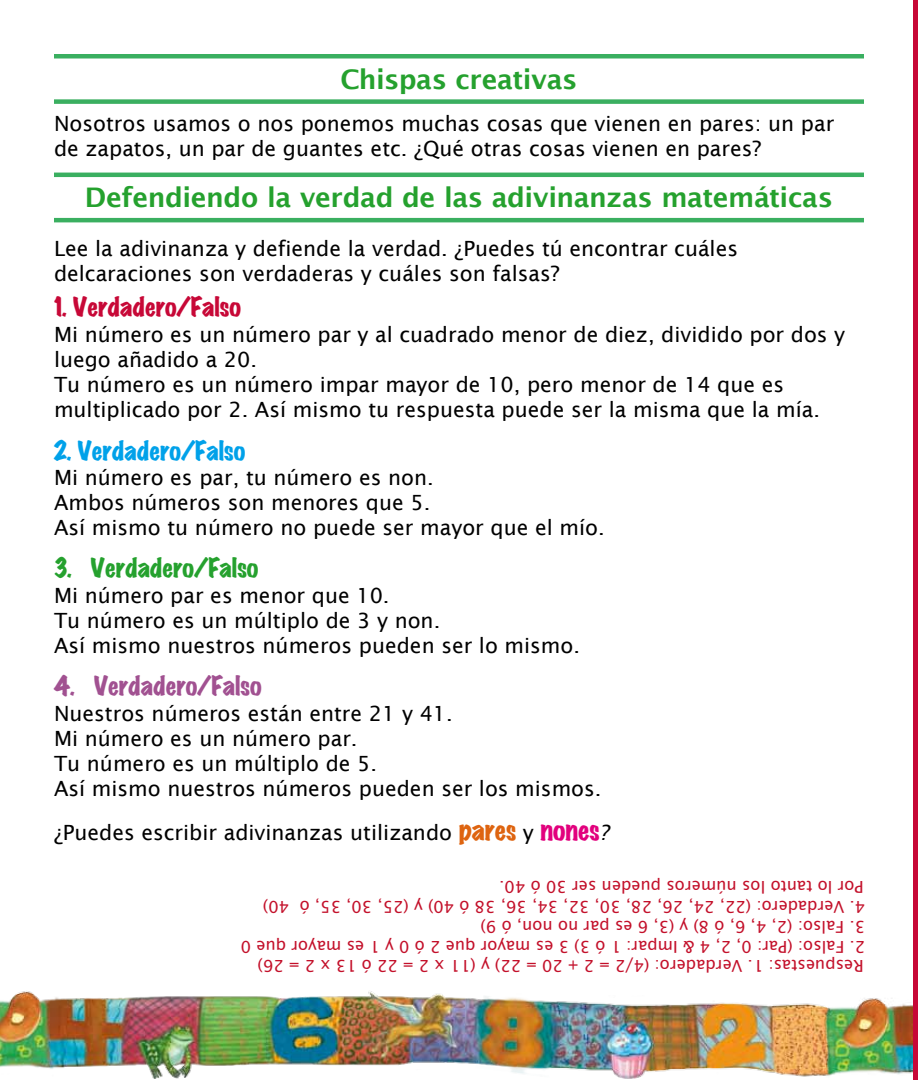
<style>
.page{position:relative;width:918px;height:1080px;background:#fff}
.page>*{position:absolute;margin:0;border:0;box-sizing:border-box;transform-origin:0 0}
.t1{font:600 27px "Lucida Sans";letter-spacing:-.015em;color:#25a12e}
.t2{font:24px "Marker Felt Wide";color:#c70837}
.t3{font:24px "Marker Felt Wide";color:#00a1e9}
.t4{font:24px "Marker Felt Wide";color:#25a12e}
.t5{font:24px "Marker Felt Wide";color:#a15191}
.t6{font:21px/25.2px "Lucida Sans";color:#000}
.t7{font:16.5px/19.8px "Lucida Sans";color:#c3102a}
.s1{font-family:"Marker Felt Wide";font-size:25.5px;color:#de6410}
.s2{font-family:"Marker Felt Wide";font-size:25.5px;color:#e2007d}
.s3{font-style:italic}
</style>
<div class="page">
<img style="left:0;top:991px;width:816px;height:88px">
<img style="left:816px;top:998px;width:97px;height:78px">
<div style="left:913px;top:0;width:5px;height:1080px;background:#c70837"></div>
<div style="left:54px;top:99px;width:810px;height:5px;background:#3aaf60"></div>
<hr style="left:54px;top:54px;width:810px;height:4px;background:#3aaf60">
<hr style="left:54px;top:218px;width:810px;height:4px;background:#3aaf60">
<hr style="left:54px;top:173px;width:810px;height:4px;background:#3aaf60">
<p class="t1" style="left:340px;top:63px;width:239px">Chispas creativas</p>
<p class="t6" style="left:54px;top:111px;width:782px">Nosotros usamos o nos ponemos muchas cosas que vienen en pares: un par de zapatos, un par de guantes etc. ¿Qué otras cosas vienen en pares?</p>
<p class="t1" style="left:85px;top:182px;width:750px">Defendiendo la verdad de las adivinanzas matemáticas</p>
<p class="t6" style="left:54px;top:236px;width:686px">Lee la adivinanza y defiende la verdad. ¿Puedes tú encontrar cuáles delcaraciones son verdaderas y cuáles son falsas?</p>
<p class="t2" style="left:54px;top:295px;width:188px">1. Verdadero/Falso</p>
<p class="t6" style="left:54px;top:322px;width:793px">Mi número es un número par y al cuadrado menor de diez, dividido por dos y luego añadido a 20.<br>Tu número es un número impar mayor de 10, pero menor de 14 que es multiplicado por 2. Así mismo tu respuesta puede ser la misma que la mía.</p>
<p class="t3" style="left:54px;top:438px;width:193px">2. Verdadero/Falso</p>
<p class="t6" style="left:54px;top:465px;width:552px">Mi número es par, tu número es non.<br>Ambos números son menores que 5.<br>Así mismo tu número no puede ser mayor que el mío.</p>
<p class="t4" style="left:54px;top:556px;width:206px">3. Verdadero/Falso</p>
<p class="t6" style="left:54px;top:583px;width:528px">Mi número par es menor que 10.<br>Tu número es un múltiplo de 3 y non.<br>Así mismo nuestros números pueden ser lo mismo.</p>
<p class="t5" style="left:54px;top:674px;width:209px">4. Verdadero/Falso</p>
<p class="t6" style="left:54px;top:700px;width:549px">Nuestros números están entre 21 y 41.<br>Mi número es un número par.<br>Tu número es un múltiplo de 5.<br>Así mismo nuestros números pueden ser los mismos.</p>
<p class="t6" style="left:54px;top:820px;width:557px">¿Puedes escribir adivinanzas utilizando <span class="s1">pares</span> y <span class="s2">nones</span><span class="s3">?</span></p>
<p class="t7" style="left:865px;top:917px;width:604px;rotate:-180deg">4. Verdadero: (22, 24, 26, 28, 30, 32, 34, 36, 38 ó 40) y (25, 30, 35, ó 40)<br>Por lo tanto los números pueden ser 30 ó 40.</p>
<p class="t7" style="left:865px;top:937px;width:386px;rotate:-180deg">3. Falso: (2, 4, 6, ó 8) y (3, 6 es par no non, ó 9)</p>
<p class="t7" style="left:865px;top:956px;width:626px;rotate:-180deg">2. Falso: (Par: 0, 2, 4 &amp; Impar: 1 ó 3) 3 es mayor que 2 ó 0 y 1 es mayor que 0</p>
<p class="t7" style="left:864px;top:976px;width:608px;rotate:-180deg">Respuestas: 1. Verdadero: (4/2 = 2 + 20 = 22) y (11 x 2 = 22 ó 13 x 2 = 26)</p>
</div>
